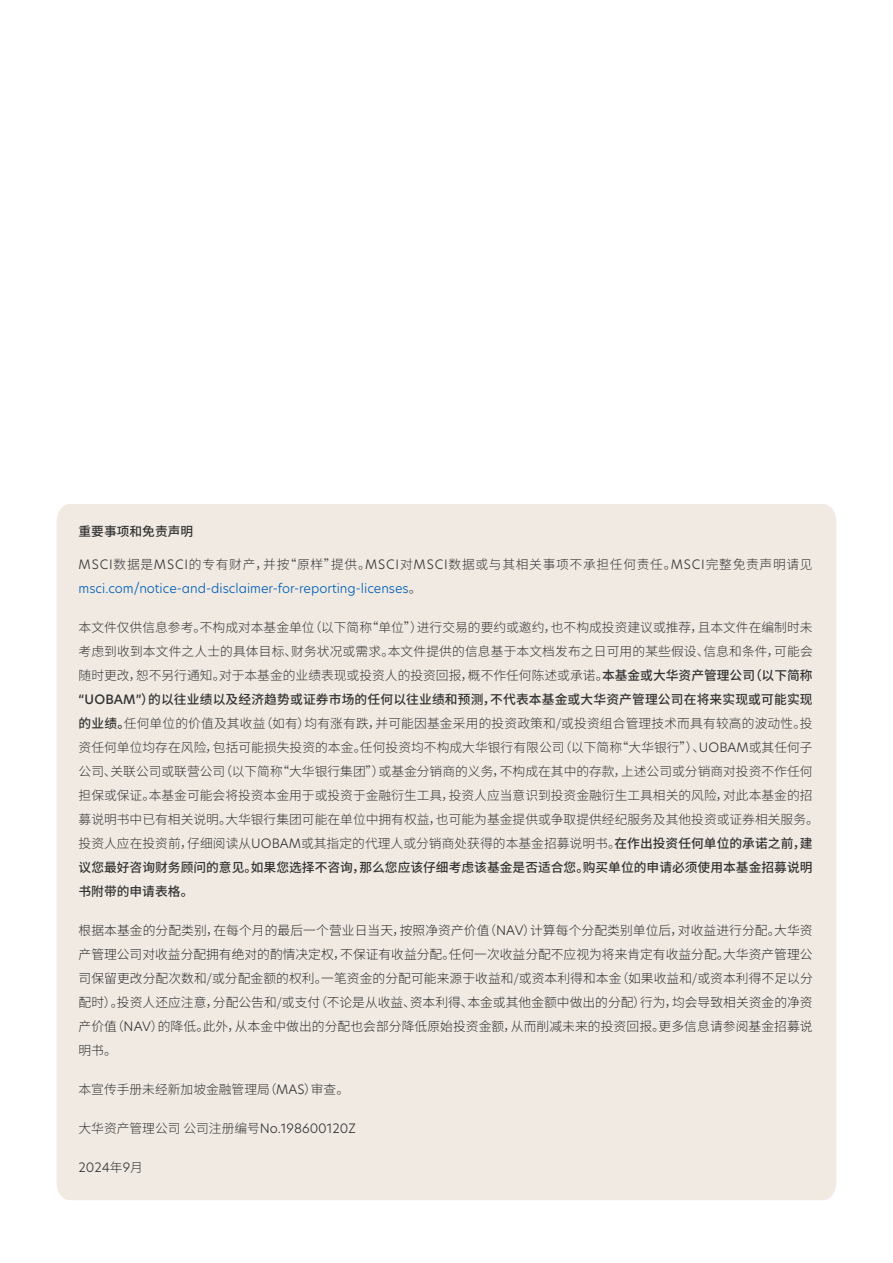
<style>
.page{position:relative;width:893px;height:1263px;background:#fff}
.page>*{position:absolute;margin:0;border:0;box-sizing:border-box;transform-origin:0 0}
.t1{font:300 12.75px/24px "Noto Sans SC";color:#333}
.t2{font:100 12.75px/24px "Noto Sans SC";letter-spacing:.005em;color:#333;text-align:justify}
.t3{font:300 12.75px "Noto Sans SC";letter-spacing:.055em;color:#333}
.t4{font:300 12.75px "New Hero";color:#005eb7}
.t5{font:500 12.75px "Noto Sans SC";color:#333}
.t6{font:300 12.75px "New Hero";color:#333}
.s1{font-family:"New Hero"}
.s2{font-family:"Noto Sans SC";color:#333}
.s3{font-weight:500}
.s4{font-family:"New Hero";font-weight:500}
.s5{font-family:"New Hero";font-weight:300}
.s6{font-family:"Noto Sans SC"}
</style>
<div class="page">
<div style="left:57px;top:504px;width:779px;height:696px;background:#f0eae3"></div>
<p class="t5" style="left:79px;top:524px;width:116px">重要事项和免责声明</p>
<p class="t3" style="left:79px;top:557px;width:736px"><span class="s1">MSCI</span>数据是<span class="s1">MSCI</span>的专有财产，并按“原样”提供。<span class="s1">MSCI</span>对<span class="s1">MSCI</span>数据或与其相关事项不承担任何责任。<span class="s1">MSCI</span>完整免责声明请见</p>
<p class="t4" style="left:79px;top:580px;width:345px">msci.com/notice-and-disclaimer-for-reporting-licenses<span class="s2">。</span></p>
<p class="t1" style="left:79px;top:616px;width:742px">本文件仅供信息参考。不构成对本基金单位（以下简称“单位”）进行交易的要约或邀约，也不构成投资建议或推荐，且本文件在编制时未考虑到收到本文件之人士的具体目标、财务状况或需求。本文件提供的信息基于本文档发布之日可用的某些假设、信息和条件，可能会随时更改，恕不另行通知。对于本基金的业绩表现或投资人的投资回报，概不作任何陈述或承诺。<span class="s3">本基金或大华资产管理公司（以下简称</span><span class="s4">“UOBAM”</span><span class="s3">）的以往业绩以及经济趋势或证券市场的任何以往业绩和预测，不代表本基金或大华资产管理公司在将来实现或可能实现的业绩。</span>任何单位的价值及其收益（如有）均有涨有跌，并可能因基金采用的投资政策和/或投资组合管理技术而具有较高的波动性。投资任何单位均存在风险，包括可能损失投资的本金。任何投资均不构成大华银行有限公司（以下简称“大华银行”）、<span class="s1">UOBAM</span>或其任何子公司、关联公司或联营公司（以下简称“大华银行集团”）或基金分销商的义务，不构成在其中的存款，上述公司或分销商对投资不作任何担保或保证。本基金可能会将投资本金用于或投资于金融衍生工具，投资人应当意识到投资金融衍生工具相关的风险，对此本基金的招募说明书中已有相关说明。大华银行集团可能在单位中拥有权益，也可能为基金提供或争取提供经纪服务及其他投资或证券相关服务。投资人应在投资前，仔细阅读从<span class="s1">UOBAM</span>或其指定的代理人或分销商处获得的本基金招募说明书。<span class="s3">在作出投资任何单位的承诺之前，建议您最好咨询财务顾问的意见。如果您选择不咨询，那么您应该仔细考虑该基金是否适合您。购买单位的申请必须使用本基金招募说明书附带的申请表格。</span></p>
<p class="t2" style="left:79px;top:919px;width:736px">根据本基金的分配类别，在每个月的最后一个营业日当天，按照净资产价值（<span class="s5">NAV</span>）计算每个分配类别单位后，对收益进行分配。大华资产管理公司对收益分配拥有绝对的酌情决定权，不保证有收益分配。任何一次收益分配不应视为将来肯定有收益分配。大华资产管理公司保留更改分配次数和/或分配金额的权利。一笔资金的分配可能来源于收益和/或资本利得和本金（如果收益和/或资本利得不足以分配时）。投资人还应注意，分配公告和/或支付（不论是从收益、资本利得、本金或其他金额中做出的分配）行为，均会导致相关资金的净资产价值（<span class="s5">NAV</span>）的降低。此外，从本金中做出的分配也会部分降低原始投资金额，从而削减未来的投资回报。更多信息请参阅基金招募说明书。</p>
<p class="t1" style="left:79px;top:1078px;width:272px">本宣传手册未经新加坡金融管理局（<span class="s1">MAS</span>）审查。</p>
<p class="t1" style="left:79px;top:1117px;width:279px">大华资产管理公司 公司注册编号<span class="s1">No.198600120Z</span></p>
<p class="t6" style="left:79px;top:1159px;width:66px">2024<span class="s6">年</span>9<span class="s6">月</span></p>
</div>
